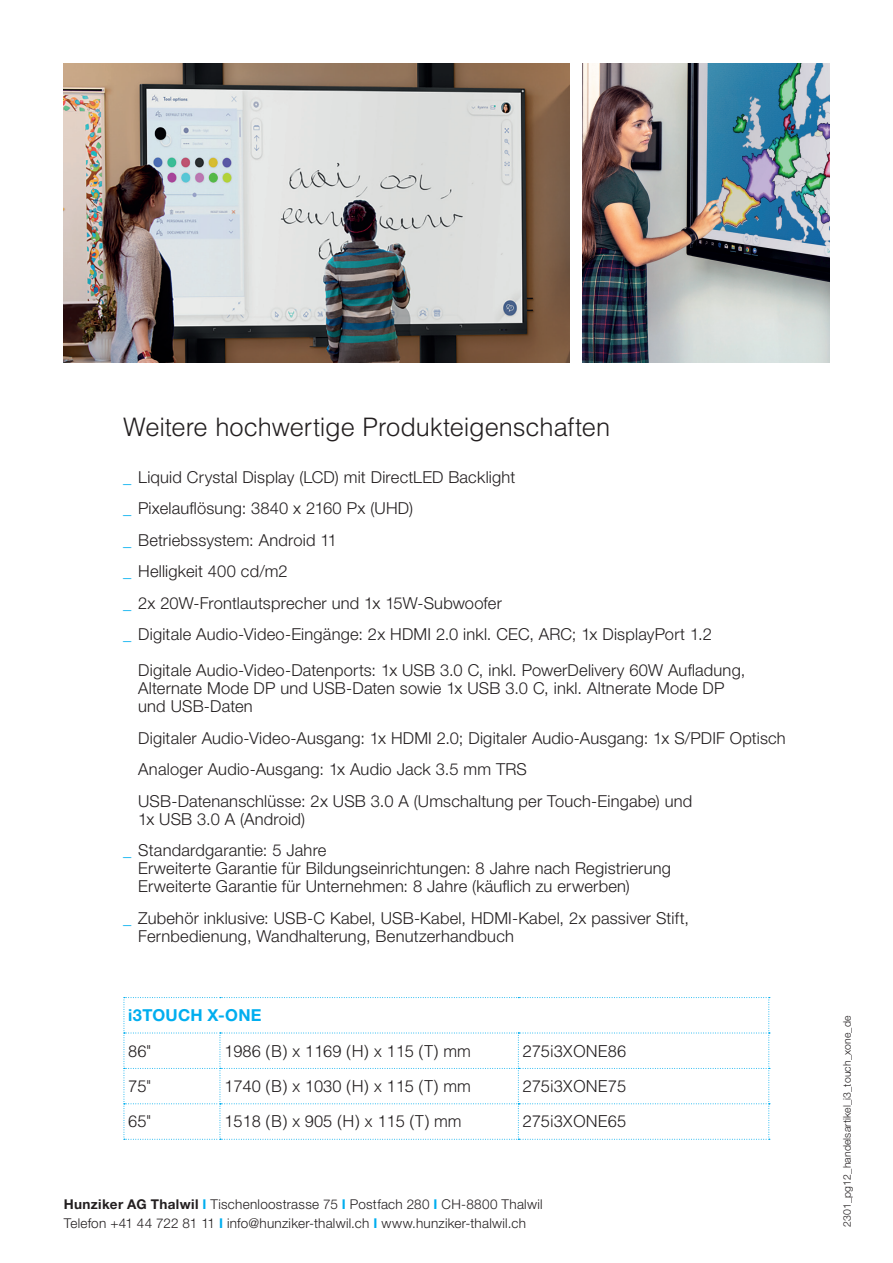
<style>
.page{position:relative;width:893px;height:1263px;background:#fff}
.page>*{position:absolute;margin:0;border:0;box-sizing:border-box;transform-origin:0 0}
.t1{font:300 25.5px "Helvetica LT Std";letter-spacing:-.005em;color:#231f20}
.t2{font:300 16.5px/31.5px "Helvetica Neue LT Pro";letter-spacing:.01em;color:#231f20}
.t3{font:300 16.5px "Helvetica LT Std";color:#231f20}
.t4{font:700 16.5px "Helvetica Neue LT Pro";letter-spacing:.015em;color:#00aeef}
.t5{font:300 13.5px/19.5px "Helvetica Neue LT Pro";letter-spacing:.02em;color:#231f20}
.t6{font:300 10.5px "Helvetica Neue LT Pro";letter-spacing:.01em;color:#231f20}
.s1{color:#00aeef}
.s2{font-weight:700}
.s3{font-weight:700;color:#00aeef}
</style>
<div class="page">
<img style="left:64px;top:64px;width:506px;height:298px">
<img style="left:583px;top:64px;width:246px;height:298px">
<svg style="left:124px;top:997px;width:646px;height:143px"></svg>
<h1 class="t1" style="left:123px;top:411px;width:488px">Weitere hochwertige Produkteigenschaften</h1>
<p class="t2" style="left:123px;top:461px;width:590px"><span class="s1">_</span> Liquid Crystal Display (LCD) mit DirectLED Backlight<br><span class="s1">_</span> Pixelauflösung: 3840 x 2160 Px (UHD)<br><span class="s1">_</span> Betriebssystem: Android 11<br><span class="s1">_</span> Helligkeit 400 cd/m2<br><span class="s1">_</span> 2x 20W-Frontlautsprecher und 1x 15W-Subwoofer<br><span class="s1">_</span> Digitale Audio-Video-Eingänge: 2x HDMI 2.0 inkl. CEC, ARC; 1x DisplayPort 1.2</p>
<p class="t2" style="left:138px;top:661px;width:609px;line-height:18px">Digitale Audio-Video-Datenports: 1x USB 3.0 C, inkl. PowerDelivery 60W Aufladung,<br>Alternate Mode DP und USB-Daten sowie 1x USB 3.0 C, inkl. Altnerate Mode DP und USB-Daten</p>
<p class="t2" style="left:138px;top:722px;width:649px">Digitaler Audio-Video-Ausgang: 1x HDMI 2.0; Digitaler Audio-Ausgang: 1x S/PDIF Optisch<br>Analoger Audio-Ausgang: 1x Audio Jack 3.5 mm TRS<br>USB-Datenanschlüsse: 2x USB 3.0 A (Umschaltung per Touch-Eingabe) und</p>
<p class="t2" style="left:123px;top:803px;width:205px;text-align:center">1x USB 3.0 A (Android)<br><span class="s1">_</span> Standardgarantie: 5 Jahre</p>
<p class="t2" style="left:138px;top:859px;width:534px;line-height:18px">Erweiterte Garantie für Bildungseinrichtungen: 8 Jahre nach Registrierung<br>Erweiterte Garantie für Unternehmen: 8 Jahre (käuflich zu erwerben)</p>
<p class="t2" style="left:138px;top:908px;width:552px;line-height:18px;text-indent:-15px"><span class="s1">_</span> Zubehör inklusive: USB-C Kabel, USB-Kabel, HDMI-Kabel, 2x passiver Stift,<br>Fernbedienung, Wandhalterung, Benutzerhandbuch</p>
<p class="t4" style="left:128px;top:1005px;width:135px">i3TOUCH X-ONE</p>
<p class="t3" style="left:128px;top:1040px;width:24px">86"</p>
<p class="t3" style="left:224px;top:1040px;width:248px">1986 (B) x 1169 (H) x 115 (T) mm</p>
<p class="t3" style="left:523px;top:1040px;width:105px">275i3XONE86</p>
<p class="t3" style="left:128px;top:1076px;width:24px">75"</p>
<p class="t3" style="left:224px;top:1076px;width:248px">1740 (B) x 1030 (H) x 115 (T) mm</p>
<p class="t3" style="left:523px;top:1076px;width:105px">275i3XONE75</p>
<p class="t3" style="left:128px;top:1111px;width:24px">65"</p>
<p class="t3" style="left:224px;top:1111px;width:239px">1518 (B) x 905 (H) x 115 (T) mm</p>
<p class="t3" style="left:523px;top:1111px;width:105px">275i3XONE65</p>
<p class="t5" style="left:64px;top:1194px;width:480px"><span class="s2">Hunziker AG Thalwil</span> <span class="s3">I</span> Tischenloostrasse 75 <span class="s3">I</span> Postfach 280 <span class="s3">I</span> CH-8800 Thalwil<br>Telefon +41 44 722 81 11 <span class="s3">I</span> info@hunziker-thalwil.ch <span class="s3">I</span> www.hunziker-thalwil.ch</p>
<p class="t6" style="left:840px;top:1227px;width:213px;rotate:-90deg">2301_pg12_handelsartikel_i3_touch_xone_de</p>
</div>
